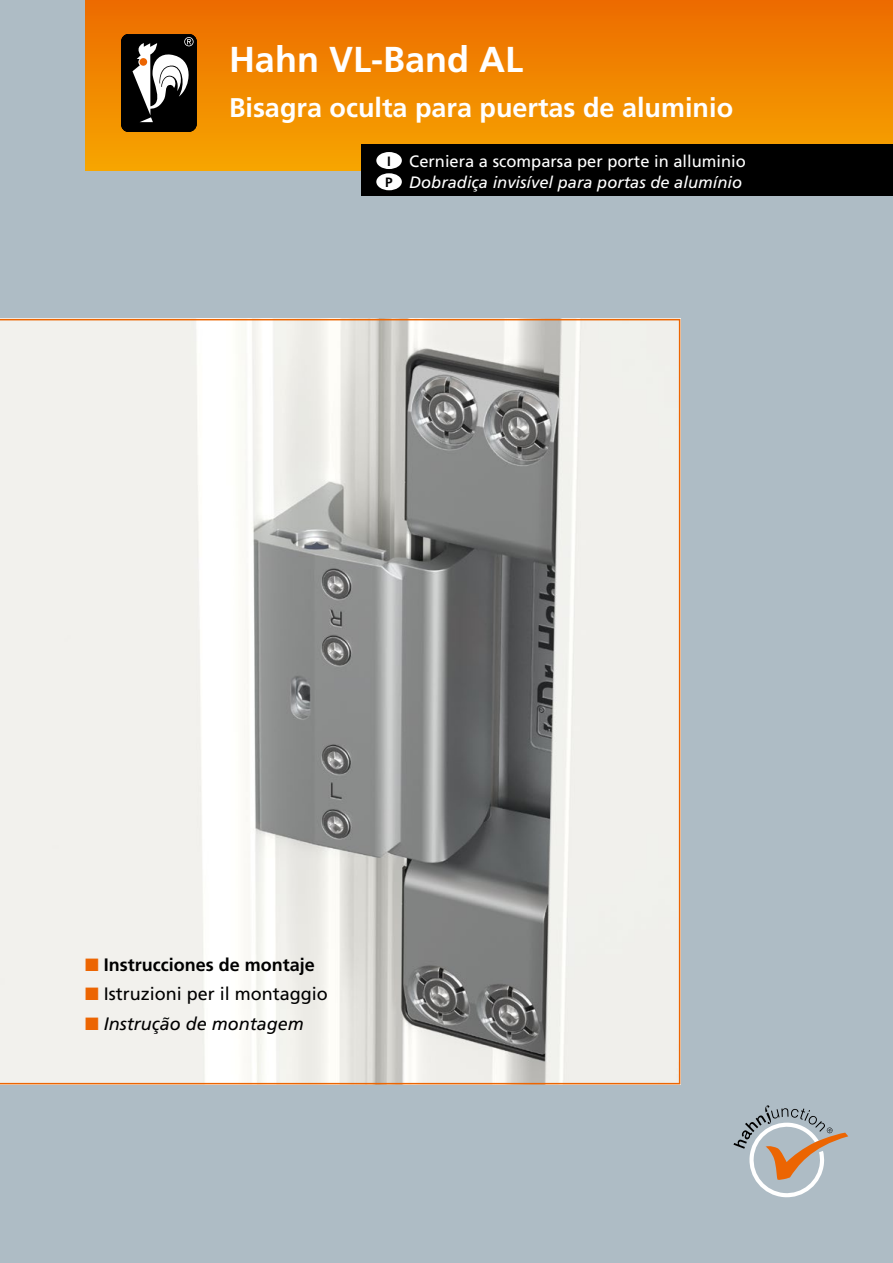
<style>
.page{position:relative;width:893px;height:1263px;background:#aebcc5}
.page>*{position:absolute;margin:0;border:0;box-sizing:border-box;transform-origin:0 0}
.t1{font:700 36px "Frutiger";color:#fff}
.t2{font:700 27px "Frutiger";color:#fff}
.t3{font:18px "Frutiger";color:#000}
.t4{font:700 18px "Frutiger";color:#000}
.t5{font:italic 18px "Frutiger";color:#000}
.t6{font:italic 16.5px "Frutiger";color:#fff}
.t7{font:16.5px "Frutiger";color:#fff}
.t8{font:700 13.5px/21px "Frutiger";color:#000}
.s1{color:#ec6502}
</style>
<div class="page">
<div style="left:85px;top:0;width:808px;height:170px;background:linear-gradient(to bottom,#ef6c00,#f1a100)"></div>
<div style="left:121px;top:34px;width:75px;height:98px;background:#000;border-radius:8px"></div>
<div style="left:121px;top:34px;width:76px;height:98px;border:1px solid #000;border-radius:8px"></div>
<svg style="left:132px;top:37px;width:63px;height:85px"></svg>
<div style="left:361px;top:145px;width:532px;height:51px;background:#000"></div>
<div style="left:376px;top:173px;width:26px;height:17px;background:#fff;border-radius:50%"></div>
<div style="left:376px;top:152px;width:26px;height:17px;background:#fff;border-radius:50%"></div>
<svg style="left:0;top:319px;width:680px;height:765px;background:#cfcfcb"></svg>
<svg style="left:733px;top:1105px;width:115px;height:92px"></svg>
<h1 class="t1" style="left:229px;top:38px;width:296px">Hahn VL-Band AL</h1>
<h2 class="t2" style="left:229px;top:91px;width:506px">Bisagra oculta para puertas de aluminio</h2>
<p class="t7" style="left:409px;top:151px;width:338px">Cerniera a scomparsa per porte in alluminio</p>
<p class="t6" style="left:409px;top:172px;width:334px">Dobradiça invisível para portas de alumínio</p>
<p class="t8" style="left:385px;top:150px;width:9px">I<br>P</p>
<p class="t4" style="left:85px;top:954px;width:231px"><span class="s1">■</span> Instrucciones de montaje</p>
<p class="t3" style="left:85px;top:983px;width:244px"><span class="s1">■</span> Istruzioni per il montaggio</p>
<p class="t5" style="left:85px;top:1013px;width:220px"><span class="s1">■</span> Instrução de montagem</p>
</div>
